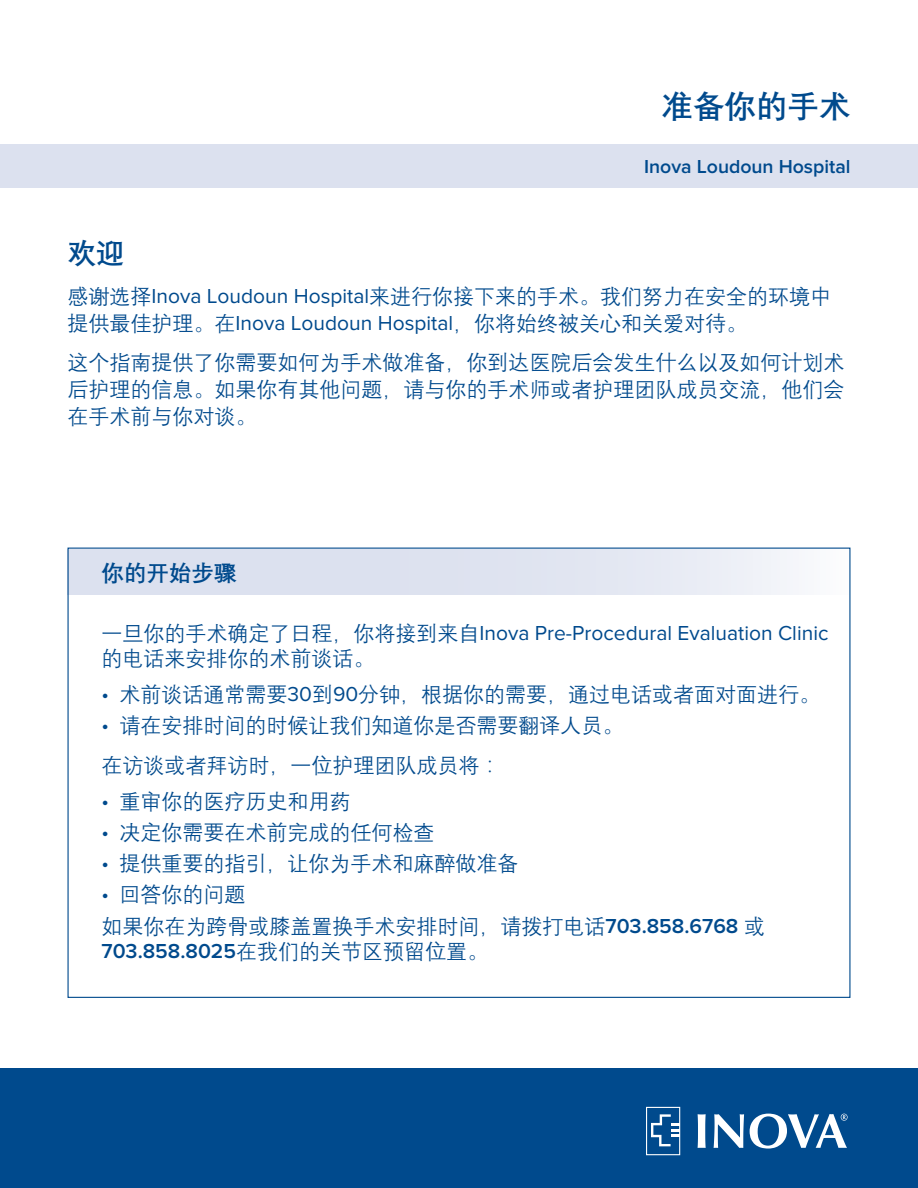
<style>
.page{position:relative;width:918px;height:1188px;background:#fff}
.page>*{position:absolute;margin:0;border:0;box-sizing:border-box;transform-origin:0 0}
.t1{font:700 31.5px "Deng Xian";color:#004a8d}
.t2{font:700 28.5px "Deng Xian";color:#004a8d}
.t3{font:700 22.5px "Deng Xian";color:#004a8d}
.t4{font:21px/27px "Deng Xian";color:#004a8d}
.t5{font:21px "Proxima Nova";color:#004a8d}
.t6{font:600 21px "Proxima Nova";color:#004a8d}
.t7{font:600 19.5px "Proxima Nova";color:#004a8d}
.s1{font-family:"Proxima Nova"}
.s2{font-family:"Deng Xian"}
.s3{font-family:"Proxima Nova";font-weight:600}
.s4{font-family:"Deng Xian";font-weight:400}
</style>
<div class="page">
<div style="left:68px;top:550px;width:782px;height:45px;background:linear-gradient(to right,#d5dbec,#eff2f8)"></div>
<div style="left:0;top:1068px;width:918px;height:120px;background:#004a8d"></div>
<div style="left:646px;top:1107px;width:34px;height:48px;border:1px solid #fff"></div>
<svg style="left:651px;top:1114px;width:29px;height:32px"></svg>
<svg style="left:698px;top:1114px;width:8px;height:34px"></svg>
<svg style="left:714px;top:1114px;width:30px;height:34px"></svg>
<svg style="left:750px;top:1114px;width:98px;height:35px"></svg>
<div style="left:0;top:145px;width:918px;height:43px;background:#dce1ef"></div>
<h1 class="t1" style="left:662px;top:85px;width:190px">准备你的手术</h1>
<p class="t7" style="left:644px;top:155px;width:208px">Inova Loudoun Hospital</p>
<h2 class="t2" style="left:68px;top:234px;width:58px">欢迎</h2>
<p class="t4" style="left:68px;top:282px;width:765px">感谢选择<span class="s1">Inova Loudoun Hospital</span>来进行你接下来的手术。我们努力在安全的环境中提供最佳护理。在<span class="s1">Inova Loudoun Hospital</span>，你将始终被关心和关爱对待。</p>
<p class="t4" style="left:68px;top:348px;width:778px;text-align:justify">这个指南提供了你需要如何为手术做准备，你到达医院后会发生什么以及如何计划术后护理的信息。如果你有其他问题，请与你的手术师或者护理团队成员交流，他们会在手术前与你对谈。</p>
<p class="t3" style="left:102px;top:558px;width:136px">你的开始步骤</p>
<p class="t5" style="left:102px;top:621px;width:728px"><span class="s2">一旦你的手术确定了日程，你将接到来自</span>Inova Pre-Procedural Evaluation Clinic</p>
<p class="t4" style="left:102px;top:644px;width:274px">的电话来安排你的术前谈话。</p>
<p class="t4" style="left:102px;top:680px;width:720px"><span class="s1">•</span> 术前谈话通常需要<span class="s1">30</span>到<span class="s1">90</span>分钟，根据你的需要，通过电话或者面对面进行。</p>
<p class="t4" style="left:102px;top:704px;width:523px;line-height:40.5px"><span class="s1">•</span> 请在安排时间的时候让我们知道你是否需要翻译人员。在访谈或者拜访时，一位护理团队成员将：</p>
<p class="t4" style="left:102px;top:787px;width:250px"><span class="s1">•</span> 重审你的医疗历史和用药</p>
<p class="t4" style="left:102px;top:818px;width:334px"><span class="s1">•</span> 决定你需要在术前完成的任何检查</p>
<p class="t4" style="left:102px;top:849px;width:418px"><span class="s1">•</span> 提供重要的指引，让你为手术和麻醉做准备</p>
<p class="t4" style="left:102px;top:877px;width:665px;line-height:32.2px"><span class="s1">•</span> 回答你的问题<br>如果你在为跨骨或膝盖置换手术安排时间，请拨打电话<span class="s3">703.858.6768</span> 或</p>
<p class="t6" style="left:102px;top:939px;width:388px">703.858.8025<span class="s4">在我们的关节区预留位置。</span></p>
</div>
